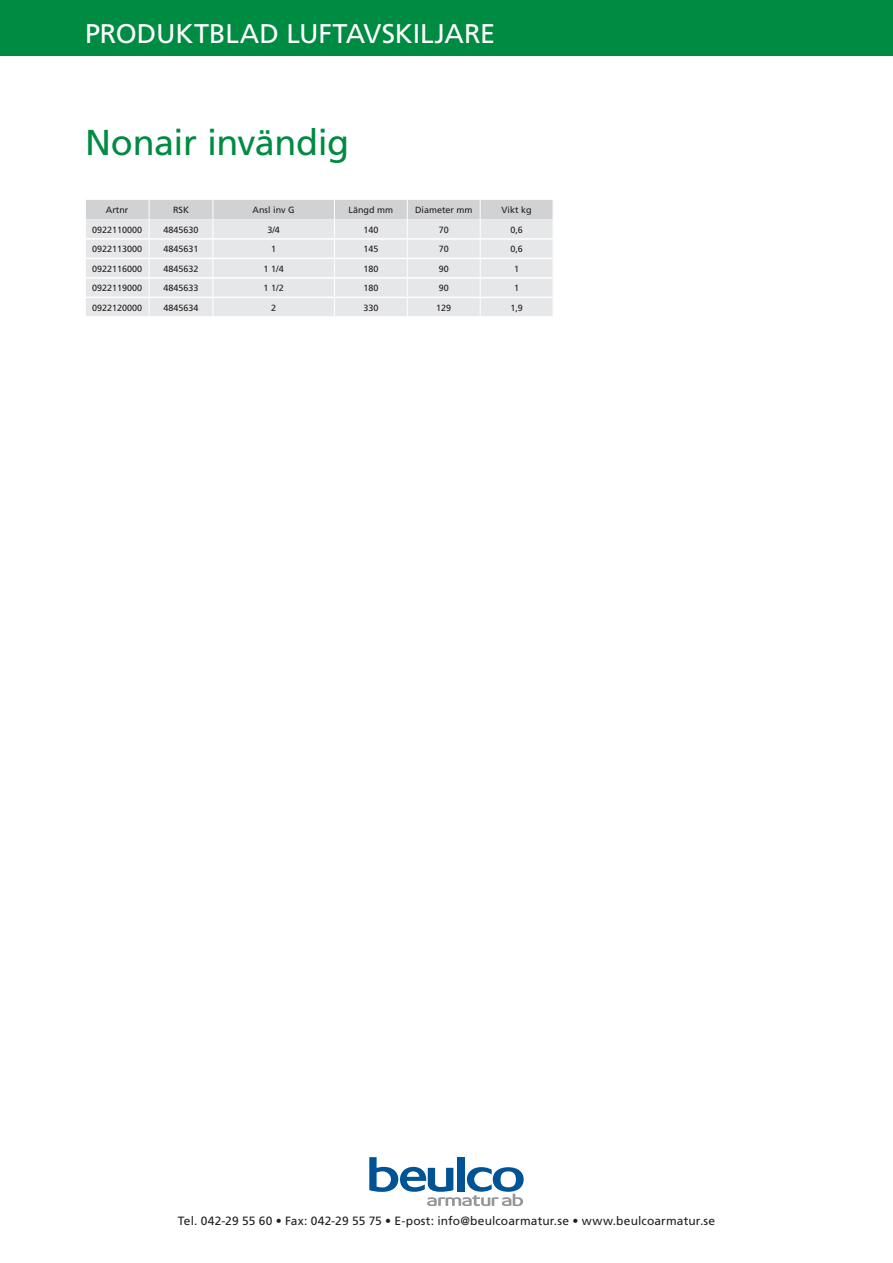
<style>
.page{position:relative;width:893px;height:1263px;background:#fff}
.page>*{position:absolute;margin:0;border:0;box-sizing:border-box;transform-origin:0 0}
.Artikelgrupp{font:36px "Frutiger LT Std";letter-spacing:-.015em;color:#008b43}
.t1{font:27px "Frutiger";letter-spacing:-.005em;color:#fff}
.t2{font:12px "Frutiger LT Std";letter-spacing:.01em;color:#231f20}
.TabelltextC{font:9px "Frutiger LT Std";color:#231f20}
.Artnr{font:9px "Frutiger LT Std";color:#231f20}
.TabellrubrikC{font:9px "Frutiger LT Std";color:#231f20}
</style>
<div class="page">
<div style="left:0;top:0;width:893px;height:55px;background:#008b43"></div>
<svg style="left:369px;top:1157px;width:155px;height:49px"></svg>
<svg style="left:86px;top:200px;width:467px;height:116px;background:#e3e4e6"></svg>
<hr style="left:480px;top:238px;width:73px;height:2px;background:#fff">
<hr style="left:480px;top:258px;width:73px;height:1px;background:#fff">
<hr style="left:480px;top:277px;width:73px;height:2px;background:#fff">
<hr style="left:480px;top:297px;width:73px;height:1px;background:#fff">
<h2 class="t1" style="left:85px;top:18px;width:412px">PRODUKTBLAD LU FTAVSKILJARE</h2>
<p class="Artikelgrupp" style="left:85px;top:121px;width:266px">Nonair invändig</p>
<p class="TabellrubrikC" style="left:106px;top:205px;width:24px">Artnr</p>
<p class="TabellrubrikC" style="left:173px;top:205px;width:18px">RSK</p>
<p class="TabellrubrikC" style="left:253px;top:205px;width:44px">Ansl inv G</p>
<p class="TabellrubrikC" style="left:349px;top:205px;width:46px">Längd mm</p>
<p class="TabellrubrikC" style="left:415px;top:205px;width:59px">Diameter mm</p>
<p class="TabellrubrikC" style="left:502px;top:205px;width:32px">Vikt kg</p>
<p class="Artnr" style="left:92px;top:224px;width:52px">0922110000</p>
<p class="TabelltextC" style="left:163px;top:224px;width:37px">4845630</p>
<p class="TabelltextC" style="left:267px;top:224px;width:14px">3/4</p>
<p class="TabelltextC" style="left:363px;top:224px;width:17px">140</p>
<p class="TabelltextC" style="left:439px;top:224px;width:12px">70</p>
<p class="TabelltextC" style="left:510px;top:224px;width:14px">0,6</p>
<p class="Artnr" style="left:92px;top:244px;width:52px">0922113000</p>
<p class="TabelltextC" style="left:163px;top:244px;width:37px">4845631</p>
<p class="TabelltextC" style="left:271px;top:244px;width:7px">1</p>
<p class="TabelltextC" style="left:363px;top:244px;width:17px">145</p>
<p class="TabelltextC" style="left:439px;top:244px;width:12px">70</p>
<p class="TabelltextC" style="left:510px;top:244px;width:14px">0,6</p>
<p class="Artnr" style="left:92px;top:263px;width:52px">0922116000</p>
<p class="TabelltextC" style="left:163px;top:263px;width:37px">4845632</p>
<p class="TabelltextC" style="left:264px;top:263px;width:22px">1 1/4</p>
<p class="TabelltextC" style="left:363px;top:263px;width:17px">180</p>
<p class="TabelltextC" style="left:439px;top:263px;width:12px">90</p>
<p class="TabelltextC" style="left:514px;top:263px;width:7px">1</p>
<p class="Artnr" style="left:92px;top:283px;width:52px">0922119000</p>
<p class="TabelltextC" style="left:163px;top:283px;width:37px">4845633</p>
<p class="TabelltextC" style="left:264px;top:283px;width:22px">1 1/2</p>
<p class="TabelltextC" style="left:363px;top:283px;width:17px">180</p>
<p class="TabelltextC" style="left:439px;top:283px;width:12px">90</p>
<p class="TabelltextC" style="left:514px;top:283px;width:7px">1</p>
<p class="Artnr" style="left:92px;top:302px;width:52px">0922120000</p>
<p class="TabelltextC" style="left:163px;top:302px;width:37px">4845634</p>
<p class="TabelltextC" style="left:271px;top:302px;width:7px">2</p>
<p class="TabelltextC" style="left:363px;top:302px;width:17px">330</p>
<p class="TabelltextC" style="left:436px;top:302px;width:17px">129</p>
<p class="TabelltextC" style="left:510px;top:302px;width:14px">1,9</p>
<h3 class="t2" style="left:178px;top:1214px;width:539px">Tel. 042-29 55 60 • Fax: 042-29 55 75 • E-post: info@beulcoarmatur.se • www.beulcoarmatur.se</h3>
</div>
